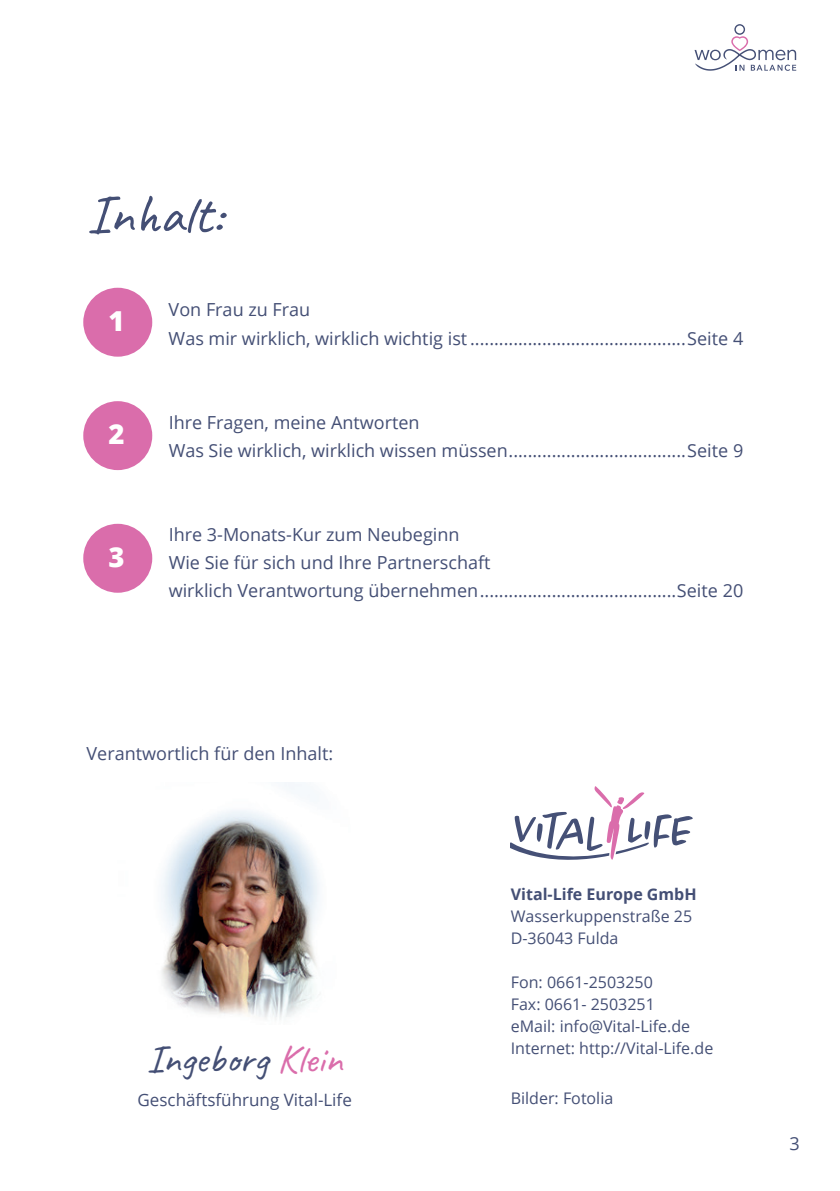
<style>
.page{position:relative;width:840px;height:1191px;background:#fff}
.page>*{position:absolute;margin:0;border:0;box-sizing:border-box;transform-origin:0 0}
.t1{font:56px "Caveat";color:#444f75}
.t2{font:40px "Caveat";color:#444f75}
.t3{font:800 27.4px "Open Sans";color:#fff}
.t4{font:18px/28px "Open Sans";color:#444f75}
.t5{font:17px "Open Sans";color:#444f75}
.t6{font:16px/22px "Open Sans";color:#444f75}
.t7{font:700 16px "Open Sans";color:#444f75}
.s1{color:#da6dab}
</style>
<div class="page">
<svg style="left:694px;top:24px;width:101px;height:47px"></svg>
<img style="left:161px;top:782px;width:159px;height:238px">
<svg style="left:510px;top:786px;width:182px;height:73px"></svg>
<div style="left:82px;top:286px;width:71px;height:72px;background:#da6dab;border-radius:50%"></div>
<div style="left:80px;top:285px;width:75px;height:74px;border:3px solid #fff;border-radius:50%"></div>
<div style="left:82px;top:400px;width:71px;height:71px;background:#da6dab;border-radius:50%"></div>
<div style="left:80px;top:398px;width:75px;height:75px;border:3px solid #fff;border-radius:50%"></div>
<div style="left:82px;top:522px;width:71px;height:72px;background:#da6dab;border-radius:50%"></div>
<div style="left:80px;top:521px;width:75px;height:74px;border:3px solid #fff;border-radius:50%"></div>
<h1 class="t1" style="left:86px;top:179px;width:138px">Inhalt:</h1>
<h3 class="t3" style="left:108px;top:300px;width:18px">1</h3>
<h3 class="t3" style="left:108px;top:413px;width:18px">2</h3>
<h3 class="t3" style="left:108px;top:536px;width:18px">3</h3>
<p class="t4" style="left:168px;top:295px;width:576px">Von Frau zu Frau<br>Was mir wirklich, wirklich wichtig ist .............................................Seite 4</p>
<p class="t4" style="left:168px;top:407px;width:576px">Ihre Fragen, meine Antworten<br>Was Sie wirklich, wirklich wissen müssen.....................................Seite 9</p>
<p class="t4" style="left:168px;top:519px;width:576px">Ihre 3-Monats-Kur zum Neubeginn<br>Wie Sie für sich und Ihre Partnerschaft<br>wirklich Verantwortung übernehmen.........................................Seite 20</p>
<p class="t4" style="left:86px;top:738px;width:248px">Verantwortlich für den Inhalt:</p>
<h2 class="t2" style="left:147px;top:1033px;width:197px">Ingeborg <span class="s1">Klein</span></h2>
<p class="t5" style="left:137px;top:1088px;width:216px">Geschäftsführung Vital-Life</p>
<p class="t7" style="left:510px;top:882px;width:187px">Vital-Life Europe GmbH</p>
<p class="t6" style="left:510px;top:904px;width:183px">Wasserkuppenstraße 25<br>D-36043 Fulda</p>
<p class="t6" style="left:510px;top:970px;width:204px">Fon: 0661-2503250<br>Fax: 0661- 2503251<br>eMail: info@Vital-Life.de<br>Internet: http://Vital-Life.de</p>
<p class="t6" style="left:510px;top:1086px;width:104px">Bilder: Fotolia</p>
<p class="t4" style="left:789px;top:1129px;width:12px">3</p>
</div>
